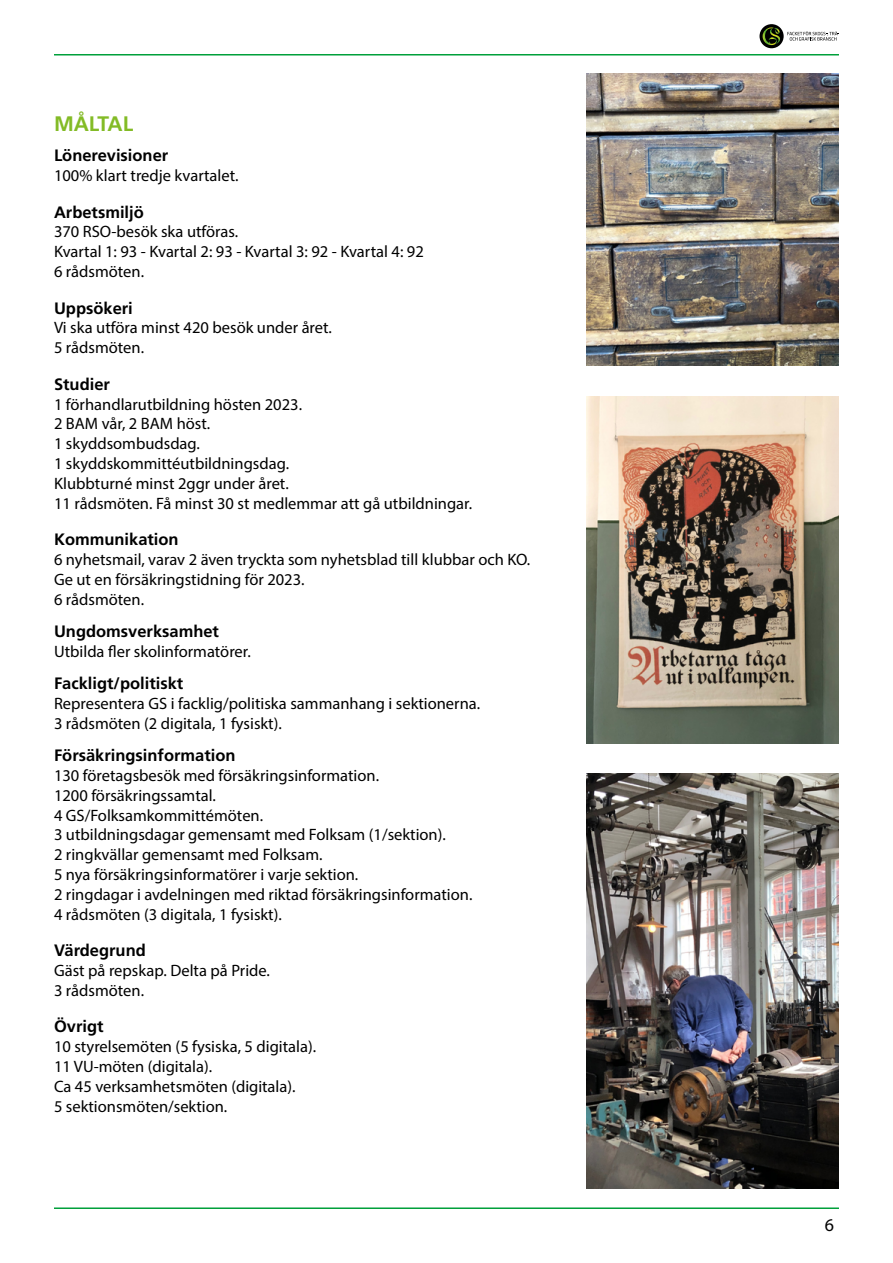
<style>
.page{position:relative;width:893px;height:1263px;background:#fff}
.page>*{position:absolute;margin:0;border:0;box-sizing:border-box;transform-origin:0 0}
.t1{font:700 21px "Frutiger LT Std";color:#83bb26}
.t2{font:18px "Myriad Pro";color:#000}
.t3{font:16.5px/19.8px "Myriad Pro";color:#000}
.t4{font:700 16.5px "Frutiger LT Std";color:#000}
</style>
<div class="page">
<img style="left:587px;top:774px;width:252px;height:414px">
<img style="left:587px;top:73px;width:252px;height:293px">
<img style="left:587px;top:396px;width:252px;height:347px">
<hr style="left:54px;top:54px;width:785px;height:2px;background:#00a03b">
<hr style="left:54px;top:1207px;width:785px;height:2px;background:#00a03b">
<svg style="left:787px;top:31px;width:52px;height:10px"></svg>
<svg style="left:759px;top:24px;width:25px;height:24px"></svg>
<svg style="left:763px;top:27px;width:17px;height:18px"></svg>
<p class="t1" style="left:54px;top:111px;width:81px">MÅLTAL</p>
<p class="t4" style="left:54px;top:146px;width:116px">Lönerevisioner</p>
<p class="t3" style="left:54px;top:165px;width:186px">100% klart tredje kvartalet.</p>
<p class="t4" style="left:54px;top:202px;width:91px">Arbetsmiljö</p>
<p class="t3" style="left:54px;top:222px;width:371px">370 RSO-besök ska utföras.<br>Kvartal 1: 93 - Kvartal 2: 93 - Kvartal 3: 92 - Kvartal 4: 92<br>6 rådsmöten.</p>
<p class="t4" style="left:54px;top:298px;width:80px">Uppsökeri</p>
<p class="t3" style="left:54px;top:318px;width:279px">Vi ska utföra minst 420 besök under året.<br>5 rådsmöten.</p>
<p class="t4" style="left:54px;top:374px;width:57px">Studier</p>
<p class="t3" style="left:54px;top:394px;width:420px">1 förhandlarutbildning hösten 2023.<br>2 BAM vår, 2 BAM höst.<br>1 skyddsombudsdag.<br>1 skyddskommittéutbildningsdag.<br>Klubbturné minst 2ggr under året.<br>11 rådsmöten. Få minst 30 st medlemmar att gå utbildningar.</p>
<p class="t4" style="left:54px;top:530px;width:126px">Kommunikation</p>
<p class="t3" style="left:54px;top:549px;width:478px">6 nyhetsmail, varav 2 även tryckta som nyhetsblad till klubbar och KO.<br>Ge ut en försäkringstidning för 2023.<br>6 rådsmöten.</p>
<p class="t4" style="left:54px;top:622px;width:167px">Ungdomsverksamhet</p>
<p class="t3" style="left:54px;top:641px;width:198px">Utbilda fler skolinformatörer.</p>
<p class="t4" style="left:54px;top:674px;width:131px">Fackligt/politiskt</p>
<p class="t3" style="left:54px;top:693px;width:428px">Representera GS i facklig/politiska sammanhang i sektionerna.<br>3 rådsmöten (2 digitala, 1 fysiskt).</p>
<p class="t4" style="left:54px;top:746px;width:183px">Försäkringsinformation</p>
<p class="t3" style="left:54px;top:765px;width:420px">130 företagsbesök med försäkringsinformation.<br>1200 försäkringssamtal.<br>4 GS/Folksamkommittémöten.<br>3 utbildningsdagar gemensamt med Folksam (1/sektion).<br>2 ringkvällar gemensamt med Folksam.<br>5 nya försäkringsinformatörer i varje sektion.<br>2 ringdagar i avdelningen med riktad försäkringsinformation.<br>4 rådsmöten (3 digitala, 1 fysiskt).</p>
<p class="t4" style="left:54px;top:941px;width:93px">Värdegrund</p>
<p class="t3" style="left:54px;top:960px;width:217px">Gäst på repskap. Delta på Pride.<br>3 rådsmöten.</p>
<p class="t4" style="left:54px;top:1017px;width:51px">Övrigt</p>
<p class="t3" style="left:54px;top:1036px;width:264px">10 styrelsemöten (5 fysiska, 5 digitala).<br>11 VU-möten (digitala).<br>Ca 45 verksamhetsmöten (digitala).<br>5 sektionsmöten/sektion.</p>
<p class="t2" style="left:825px;top:1214px;width:11px">6</p>
</div>
